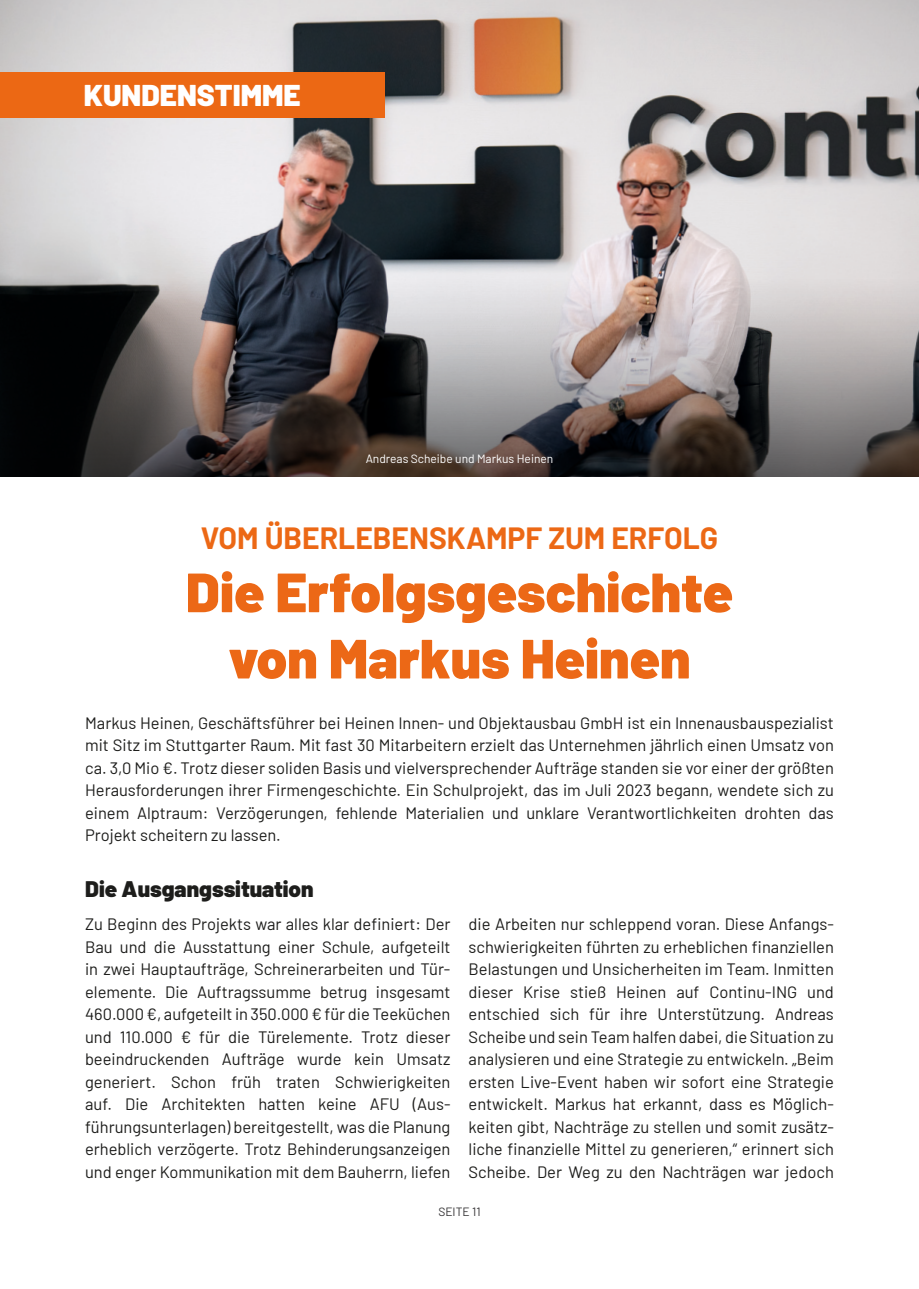
<style>
.page{position:relative;width:919px;height:1289px;background:#fff}
.page>*{position:absolute;margin:0;border:0;box-sizing:border-box;transform-origin:0 0}
.t1{font:900 55.2px/66.3px "Barlow";color:#ec6816;text-align:center}
.t2{font:700 30px "Barlow";color:#ec6815}
.t3{font:900 30px "Barlow";color:#fff}
.t4{font:900 22.5px "Barlow";color:#1d1d1b}
.t5{font:16.5px/22.5px "Barlow";color:#1d1d1b;text-align:justify}
.t6{font:12px "Barlow";color:#fff}
.t7{font:12px "Barlow";color:#353335}
</style>
<div class="page">
<img style="left:0;top:0;width:918px;height:118px">
<img style="left:0;top:118px;width:918px;height:358px">
<div style="left:0;top:72px;width:384px;height:46px;background:#ec6814"></div>
<h2 class="t3" style="left:84px;top:84px;width:218px">KUNDENSTIMME</h2>
<p class="t6" style="left:365px;top:454px;width:189px">Andreas Scheibe und Markus Heinen</p>
<h2 class="t2" style="left:201px;top:527px;width:518px">VOM ÜBERLEBENSKAMPF ZUM ERFOLG</h2>
<h1 class="t1" style="left:186px;top:564px;width:548px">Die Erfolgsgeschichte von Markus Heinen</h1>
<p class="t5" style="left:85px;top:713px;width:750px">Markus Heinen, Geschäftsführer bei Heinen Innen- und Objektausbau GmbH ist ein Innenausbauspezialist mit Sitz im Stuttgarter Raum. Mit fast 30 Mitarbeitern erzielt das Unternehmen jährlich einen Umsatz von ca. 3,0 Mio €. Trotz dieser soliden Basis und vielversprechender Aufträge standen sie vor einer der größten Herausforderungen ihrer Firmengeschichte. Ein Schulprojekt, das im Juli 2023 begann, wendete sich zu einem Alptraum: Verzögerungen, fehlende Materialien und unklare Verantwortlichkeiten drohten das Projekt scheitern zu lassen.</p>
<h3 class="t4" style="left:85px;top:880px;width:230px">Die Ausgangssituation</h3>
<p class="t5" style="left:85px;top:911px;width:367px">Zu Beginn des Projekts war alles klar definiert: Der Bau und die Ausstattung einer Schule, aufgeteilt in zwei Hauptaufträge, Schreinerarbeiten und Tür&shy;elemente. Die Auftragssumme betrug insgesamt 460.000 €, aufgeteilt in 350.000 € für die Teeküchen und 110.000 € für die Türelemente. Trotz dieser beeindruckenden Aufträge wurde kein Umsatz generiert. Schon früh traten Schwierigkeiten auf. Die Architekten hatten keine AFU (Aus&shy;führungsunterlagen) bereitgestellt, was die Planung erheblich verzögerte. Trotz Behinderungsanzeigen und enger Kommunikation mit dem Bauherrn, liefen</p>
<p class="t5" style="left:468px;top:914px;width:367px">die Arbeiten nur schleppend voran. Diese Anfangs&shy;schwierigkeiten führten zu erheblichen finanziellen Belastungen und Unsicherheiten im Team. Inmitten dieser Krise stieß Heinen auf Continu-ING und entschied sich für ihre Unterstützung. Andreas Scheibe und sein Team halfen dabei, die Situation zu analysieren und eine Strategie zu entwickeln. „Beim ersten Live-Event haben wir sofort eine Strategie entwickelt. Markus hat erkannt, dass es Möglich&shy;keiten gibt, Nachträge zu stellen und somit zusätz&shy;liche finanzielle Mittel zu generieren,“ erinnert sich Scheibe. Der Weg zu den Nachträgen war jedoch</p>
<p class="t7" style="left:438px;top:1206px;width:44px">SEITE 11</p>
</div>
